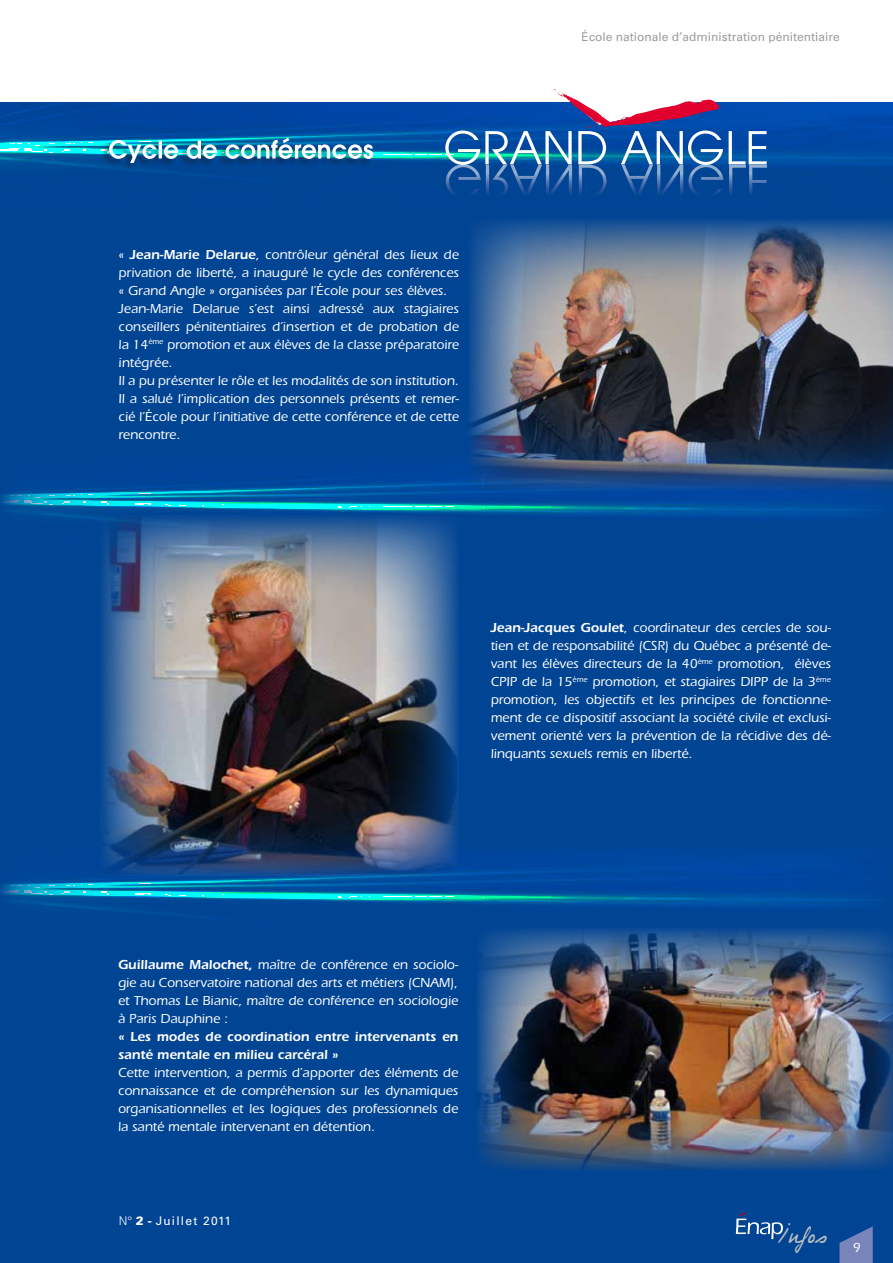
<style>
.page{position:relative;width:893px;height:1263px;background:#fff}
.page>*{position:absolute;margin:0;border:0;box-sizing:border-box;transform-origin:0 0}
.t1{font:19.05px "Philing";color:#bbbdbe}
.t2{font:500 13.5px/18px "Itc Eras";color:#fff;text-align:justify}
.t3{font:600 13.5px/18px "Itc Eras";color:#fff}
.t4{font:12px "Univers";color:#707172}
.t5{font:12px "Univers";letter-spacing:.1em;color:#fff}
.s1{font-weight:600}
.s2{font-weight:300}
.s3{font-weight:900}
</style>
<div class="page">
<div style="left:0;top:102px;width:893px;height:1161px;background:#004494"></div>
<img style="left:0;top:102px;width:893px;height:75px">
<img style="left:0;top:468px;width:877px;height:52px">
<img style="left:0;top:853px;width:877px;height:62px">
<svg style="left:445px;top:89px;width:322px;height:105px"></svg>
<div style="left:100px;top:137px;width:273px;height:34px;background:#1a171c;opacity:.5"></div>
<img style="left:109px;top:138px;width:264px;height:25px">
<img style="left:102px;top:516px;width:355px;height:358px">
<img style="left:477px;top:929px;width:416px;height:241px">
<img style="left:468px;top:220px;width:425px;height:270px">
<svg style="left:839px;top:1226px;width:34px;height:37px"></svg>
<svg style="left:736px;top:1212px;width:47px;height:27px"></svg>
<p class="t4" style="left:582px;top:29px;width:260px">École nationale d’administration pénitentiaire</p>
<p class="t2" style="left:119px;top:246px;width:342px;text-align:left">« <span class="s1">Jean-Marie Delarue</span>, contrôleur général des lieux de privation de liberté, a inauguré le cycle des conférences « Grand Angle » organisées par l’école pour ses élèves.<br>Jean-Marie Delarue s’est ainsi adressé aux stagiaires conseillers pénitentiaires d’insertion et de probation de la 14<sup>ème</sup> promotion et aux élèves de la classe préparatoire intégrée.<br>Il a pu présenter le rôle et les modalités de son institution.<br>Il a salué l’implication des personnels présents et remer&shy;cié l’école pour l’initiative de cette conférence et de cette rencontre.</p>
<p class="t2" style="left:491px;top:619px;width:342px"><span class="s1">Jean-Jacques Goulet</span>, coordinateur des cercles de sou&shy;tien et de responsabilité (CSR) du Québec a présenté de&shy;vant les élèves directeurs de la 40<sup>ème</sup> promotion, élèves CPIP</p>
<p class="t2" style="left:491px;top:673px;width:342px;text-indent:282px">de la 3<sup>ème </sup>promotion, les objectifs et les principes de fonctionne&shy;ment de ce dispositif associant la société civile et exclusi&shy;vement orienté vers la prévention de la récidive des dé&shy;linquants sexuels remis en liberté.</p>
<p class="t2" style="left:522px;top:673px;width:221px">de la 15<sup>ème</sup> promotion, et stagiaires DIPP</p>
<p class="t2" style="left:118px;top:956px;width:342px"><span class="s1">Guillaume Malochet,</span> maître de conférence en sociolo&shy;gie au Conservatoire national des arts et métiers (CNAM), et Thomas Le Bianic, maître de conférence en sociologie à Paris Dauphine :</p>
<p class="t3" style="left:118px;top:1028px;width:342px">« Les modes de coordination entre intervenants en santé mentale en milieu carcéral »</p>
<p class="t2" style="left:118px;top:1064px;width:342px">Cette intervention, a permis d’apporter des éléments de connaissance et de compréhension sur les dynamiques organisationnelles et les logiques des professionnels de la santé mentale intervenant en détention.</p>
<p class="t5" style="left:119px;top:1214px;width:114px"><span class="s2">N°</span> <span class="s3">2 -</span> Juillet 2011</p>
<h1 class="t1" style="left:778px;top:1225px;width:51px">Infos</h1>
<p class="t2" style="left:853px;top:1238px;width:9px">9</p>
</div>
